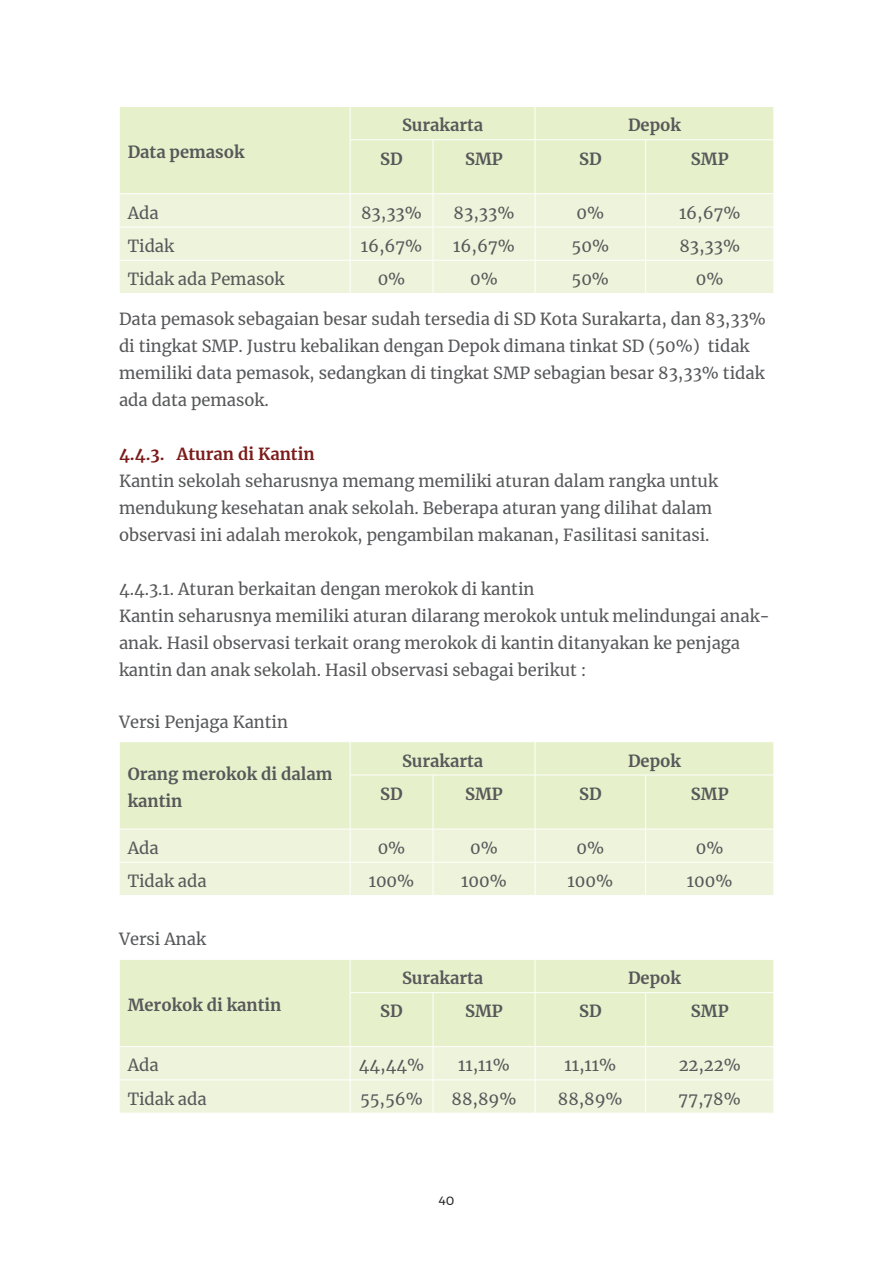
<style>
.page{position:relative;width:893px;height:1263px;background:#fff}
.page>*{position:absolute;margin:0;border:0;box-sizing:border-box;transform-origin:0 0}
.t1{font:16.5px/27px "Merriweather";color:#57585a}
.t2{font:700 16.5px/27px "Merriweather";color:#57585a}
.t3{font:700 16.5px "Merriweather";color:#7b1b1a}
.t4{font:12px "Montserrat";color:#231f20}
</style>
<div class="page">
<div style="left:120px;top:107px;width:654px;height:86px;background:#e6f0ca"></div>
<div style="left:120px;top:194px;width:654px;height:99px;background:#edf4db"></div>
<hr style="left:350px;top:107px;width:1px;height:33px;background:#fff">
<hr style="left:535px;top:107px;width:1px;height:33px;background:#fff">
<hr style="left:350px;top:139px;width:83px;height:1px;background:#fff">
<hr style="left:350px;top:140px;width:1px;height:54px;background:#fff">
<hr style="left:433px;top:139px;width:102px;height:1px;background:#fff">
<hr style="left:433px;top:140px;width:1px;height:54px;background:#fff">
<hr style="left:535px;top:139px;width:111px;height:1px;background:#fff">
<hr style="left:535px;top:140px;width:1px;height:54px;background:#fff">
<hr style="left:646px;top:139px;width:128px;height:1px;background:#fff">
<hr style="left:645px;top:140px;width:1px;height:54px;background:#fff">
<hr style="left:350px;top:194px;width:1px;height:33px;background:#fff">
<hr style="left:433px;top:194px;width:1px;height:33px;background:#fff">
<hr style="left:535px;top:194px;width:1px;height:33px;background:#fff">
<hr style="left:645px;top:194px;width:1px;height:33px;background:#fff">
<hr style="left:119px;top:227px;width:231px;height:1px;background:#fff">
<hr style="left:350px;top:227px;width:83px;height:1px;background:#fff">
<hr style="left:350px;top:227px;width:1px;height:33px;background:#fff">
<hr style="left:433px;top:227px;width:102px;height:1px;background:#fff">
<hr style="left:433px;top:227px;width:1px;height:33px;background:#fff">
<hr style="left:535px;top:227px;width:111px;height:1px;background:#fff">
<hr style="left:535px;top:227px;width:1px;height:33px;background:#fff">
<hr style="left:646px;top:227px;width:128px;height:1px;background:#fff">
<hr style="left:645px;top:227px;width:1px;height:33px;background:#fff">
<hr style="left:119px;top:260px;width:231px;height:1px;background:#fff">
<hr style="left:350px;top:260px;width:83px;height:1px;background:#fff">
<hr style="left:350px;top:260px;width:1px;height:33px;background:#fff">
<hr style="left:433px;top:260px;width:102px;height:1px;background:#fff">
<hr style="left:433px;top:260px;width:1px;height:33px;background:#fff">
<hr style="left:535px;top:260px;width:111px;height:1px;background:#fff">
<hr style="left:535px;top:260px;width:1px;height:33px;background:#fff">
<hr style="left:646px;top:260px;width:128px;height:1px;background:#fff">
<hr style="left:645px;top:260px;width:1px;height:33px;background:#fff">
<div style="left:120px;top:742px;width:654px;height:87px;background:#e6f0ca"></div>
<div style="left:120px;top:830px;width:654px;height:65px;background:#edf4db"></div>
<hr style="left:350px;top:742px;width:1px;height:33px;background:#fff">
<hr style="left:535px;top:742px;width:1px;height:33px;background:#fff">
<hr style="left:350px;top:775px;width:83px;height:1px;background:#fff">
<hr style="left:350px;top:775px;width:1px;height:54px;background:#fff">
<hr style="left:433px;top:775px;width:102px;height:1px;background:#fff">
<hr style="left:433px;top:775px;width:1px;height:54px;background:#fff">
<hr style="left:535px;top:775px;width:111px;height:1px;background:#fff">
<hr style="left:535px;top:775px;width:1px;height:54px;background:#fff">
<hr style="left:646px;top:775px;width:128px;height:1px;background:#fff">
<hr style="left:645px;top:775px;width:1px;height:54px;background:#fff">
<hr style="left:350px;top:829px;width:1px;height:33px;background:#fff">
<hr style="left:433px;top:829px;width:1px;height:33px;background:#fff">
<hr style="left:535px;top:829px;width:1px;height:33px;background:#fff">
<hr style="left:645px;top:829px;width:1px;height:33px;background:#fff">
<hr style="left:119px;top:862px;width:231px;height:1px;background:#fff">
<hr style="left:350px;top:862px;width:83px;height:1px;background:#fff">
<hr style="left:350px;top:862px;width:1px;height:33px;background:#fff">
<hr style="left:433px;top:862px;width:102px;height:1px;background:#fff">
<hr style="left:433px;top:862px;width:1px;height:33px;background:#fff">
<hr style="left:535px;top:862px;width:111px;height:1px;background:#fff">
<hr style="left:535px;top:862px;width:1px;height:33px;background:#fff">
<hr style="left:646px;top:862px;width:128px;height:1px;background:#fff">
<hr style="left:645px;top:862px;width:1px;height:33px;background:#fff">
<div style="left:120px;top:960px;width:654px;height:86px;background:#e6f0ca"></div>
<div style="left:120px;top:1047px;width:654px;height:66px;background:#edf4db"></div>
<hr style="left:350px;top:959px;width:1px;height:33px;background:#fff">
<hr style="left:535px;top:959px;width:1px;height:33px;background:#fff">
<hr style="left:350px;top:992px;width:83px;height:1px;background:#fff">
<hr style="left:350px;top:993px;width:1px;height:53px;background:#fff">
<hr style="left:433px;top:992px;width:102px;height:1px;background:#fff">
<hr style="left:433px;top:993px;width:1px;height:53px;background:#fff">
<hr style="left:535px;top:992px;width:111px;height:1px;background:#fff">
<hr style="left:535px;top:993px;width:1px;height:53px;background:#fff">
<hr style="left:646px;top:992px;width:128px;height:1px;background:#fff">
<hr style="left:645px;top:993px;width:1px;height:53px;background:#fff">
<hr style="left:350px;top:1047px;width:1px;height:33px;background:#fff">
<hr style="left:433px;top:1047px;width:1px;height:33px;background:#fff">
<hr style="left:535px;top:1047px;width:1px;height:33px;background:#fff">
<hr style="left:645px;top:1047px;width:1px;height:33px;background:#fff">
<hr style="left:119px;top:1079px;width:231px;height:1px;background:#fff">
<hr style="left:350px;top:1079px;width:83px;height:1px;background:#fff">
<hr style="left:350px;top:1080px;width:1px;height:33px;background:#fff">
<hr style="left:433px;top:1079px;width:102px;height:1px;background:#fff">
<hr style="left:433px;top:1080px;width:1px;height:33px;background:#fff">
<hr style="left:535px;top:1079px;width:111px;height:1px;background:#fff">
<hr style="left:535px;top:1080px;width:1px;height:33px;background:#fff">
<hr style="left:646px;top:1079px;width:128px;height:1px;background:#fff">
<hr style="left:645px;top:1080px;width:1px;height:33px;background:#fff">
<p class="t2" style="left:128px;top:138px;width:118px">Data pemasok</p>
<p class="t2" style="left:402px;top:111px;width:83px">Surakarta</p>
<p class="t2" style="left:628px;top:111px;width:54px">Depok</p>
<p class="t2" style="left:380px;top:145px;width:24px">SD</p>
<p class="t2" style="left:465px;top:145px;width:39px">SMP</p>
<p class="t2" style="left:579px;top:145px;width:24px">SD</p>
<p class="t2" style="left:691px;top:145px;width:39px">SMP</p>
<p class="t1" style="left:128px;top:199px;width:32px">Ada</p>
<p class="t1" style="left:361px;top:199px;width:62px">83,33%</p>
<p class="t1" style="left:454px;top:199px;width:62px">83,33%</p>
<p class="t1" style="left:576px;top:199px;width:29px">0%</p>
<p class="t1" style="left:679px;top:199px;width:63px">16,67%</p>
<p class="t1" style="left:128px;top:232px;width:48px">Tidak</p>
<p class="t1" style="left:361px;top:232px;width:63px">16,67%</p>
<p class="t1" style="left:453px;top:232px;width:63px">16,67%</p>
<p class="t1" style="left:572px;top:232px;width:39px">50%</p>
<p class="t1" style="left:679px;top:232px;width:62px">83,33%</p>
<p class="t1" style="left:128px;top:265px;width:158px">Tidak ada Pemasok</p>
<p class="t1" style="left:378px;top:265px;width:29px">0%</p>
<p class="t1" style="left:470px;top:265px;width:29px">0%</p>
<p class="t1" style="left:572px;top:265px;width:39px">50%</p>
<p class="t1" style="left:696px;top:265px;width:29px">0%</p>
<p class="t1" style="left:119px;top:305px;width:648px">Data pemasok sebagaian besar sudah tersedia di SD Kota Surakarta, dan 83,33% di tingkat SMP. Justru kebalikan dengan Depok dimana tinkat SD (50%) tidak memiliki data pemasok, sedangkan di tingkat SMP sebagian besar 83,33% tidak ada data pemasok.</p>
<p class="t3" style="left:119px;top:442px;width:197px">4.4.3. Aturan di Kantin</p>
<p class="t1" style="left:119px;top:467px;width:600px">Kantin sekolah seharusnya memang memiliki aturan dalam rangka untuk mendukung kesehatan anak sekolah. Beberapa aturan yang dilihat dalam observasi ini adalah merokok, pengambilan makanan, Fasilitasi sanitasi.</p>
<p class="t1" style="left:119px;top:575px;width:652px">4.4.3.1. Aturan berkaitan dengan merokok di kantin<br>Kantin seharusnya memiliki aturan dilarang merokok untuk melindungai anak&shy;anak. Hasil observasi terkait orang merokok di kantin ditanyakan ke penjaga kantin dan anak sekolah. Hasil observasi sebagai berikut :</p>
<p class="t1" style="left:119px;top:707px;width:170px">Versi Penjaga Kantin</p>
<p class="t2" style="left:128px;top:760px;width:206px">Orang merokok di dalam kantin</p>
<p class="t2" style="left:402px;top:746px;width:83px">Surakarta</p>
<p class="t2" style="left:628px;top:746px;width:54px">Depok</p>
<p class="t2" style="left:380px;top:780px;width:24px">SD</p>
<p class="t2" style="left:465px;top:780px;width:39px">SMP</p>
<p class="t2" style="left:579px;top:780px;width:24px">SD</p>
<p class="t2" style="left:691px;top:780px;width:39px">SMP</p>
<p class="t1" style="left:128px;top:834px;width:32px">Ada</p>
<p class="t1" style="left:378px;top:834px;width:29px">0%</p>
<p class="t1" style="left:470px;top:834px;width:29px">0%</p>
<p class="t1" style="left:576px;top:834px;width:29px">0%</p>
<p class="t1" style="left:696px;top:834px;width:29px">0%</p>
<p class="t1" style="left:128px;top:867px;width:80px">Tidak ada</p>
<p class="t1" style="left:369px;top:867px;width:47px">100%</p>
<p class="t1" style="left:461px;top:867px;width:47px">100%</p>
<p class="t1" style="left:568px;top:867px;width:47px">100%</p>
<p class="t1" style="left:687px;top:867px;width:47px">100%</p>
<p class="t1" style="left:119px;top:925px;width:88px">Versi Anak</p>
<p class="t2" style="left:128px;top:991px;width:155px">Merokok di kantin</p>
<p class="t2" style="left:402px;top:964px;width:83px">Surakarta</p>
<p class="t2" style="left:628px;top:964px;width:54px">Depok</p>
<p class="t2" style="left:380px;top:997px;width:24px">SD</p>
<p class="t2" style="left:465px;top:997px;width:39px">SMP</p>
<p class="t2" style="left:579px;top:997px;width:24px">SD</p>
<p class="t2" style="left:691px;top:997px;width:39px">SMP</p>
<p class="t1" style="left:128px;top:1051px;width:32px">Ada</p>
<p class="t1" style="left:359px;top:1051px;width:67px">44,44%</p>
<p class="t1" style="left:458px;top:1051px;width:53px">11,11%</p>
<p class="t1" style="left:564px;top:1051px;width:53px">11,11%</p>
<p class="t1" style="left:679px;top:1051px;width:64px">22,22%</p>
<p class="t1" style="left:128px;top:1085px;width:80px">Tidak ada</p>
<p class="t1" style="left:360px;top:1085px;width:64px">55,56%</p>
<p class="t1" style="left:452px;top:1085px;width:66px">88,89%</p>
<p class="t1" style="left:558px;top:1085px;width:66px">88,89%</p>
<p class="t1" style="left:679px;top:1085px;width:64px">77,78%</p>
<p class="t4" style="left:439px;top:1191px;width:17px">40</p>
</div>
